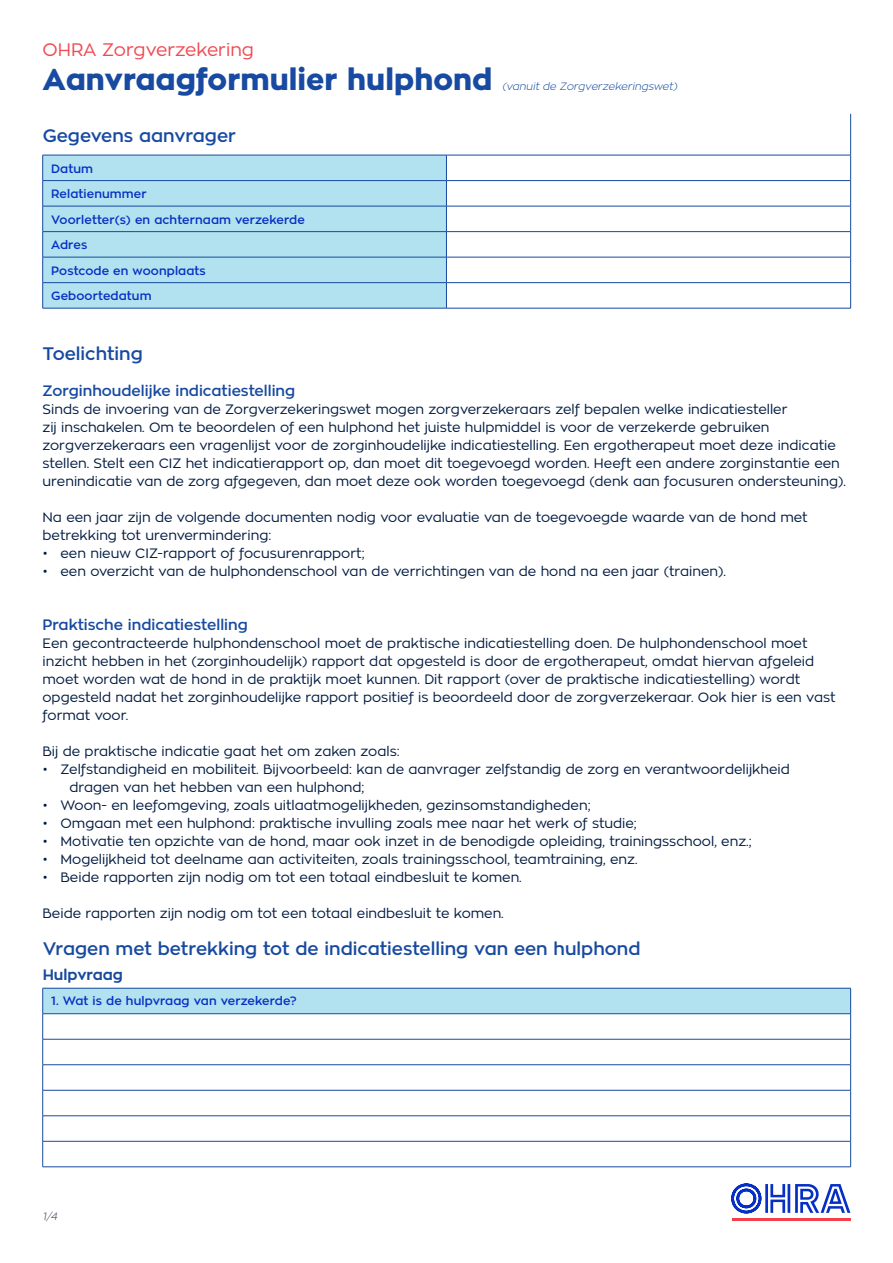
<style>
.page{position:relative;width:893px;height:1263px;background:#fff}
.page>*{position:absolute;margin:0;border:0;box-sizing:border-box;transform-origin:0 0}
.t1{font:800 30px "Zona Pro";color:#174aa0}
.t2{font:600 18px "Zona Pro";color:#174aa0}
.t3{font:18px "Zona Pro";color:#ef4b54}
.t4{font:600 15px "Zona Pro";color:#174aa0}
.t5{font:700 15px "Zona Pro";color:#174aa0}
.t6{font:13.5px/18px "Zona Pro";color:#001b42}
.t7{font:600 12px/25.5px "Zona Pro";letter-spacing:.01em;color:#062fc4}
.t8{font:italic 300 10.5px "Zona Pro";color:#174aa0}
.t9{font:italic 300 10.5px "Zona Pro";color:#37415a}
</style>
<div class="page">
<svg style="left:731px;top:1183px;width:119px;height:30px"></svg>
<hr style="left:732px;top:1218px;width:118px;height:3px;background:#f23f48">
<div style="left:43px;top:156px;width:403px;height:152px;background:#b2e1ef"></div>
<svg style="left:447px;top:181px;width:403px;height:127px"></svg>
<hr style="left:850px;top:114px;width:1px;height:41px;background:#154ea1">
<svg style="left:850px;top:156px;width:1px;height:152px"></svg>
<hr style="left:43px;top:155px;width:403px;height:1px;background:#174aa0">
<hr style="left:446px;top:180px;width:405px;height:1px;background:#174aa0">
<hr style="left:446px;top:206px;width:405px;height:1px;background:#174aa0">
<hr style="left:43px;top:180px;width:403px;height:1px;background:#174aa0">
<hr style="left:43px;top:206px;width:403px;height:1px;background:#174aa0">
<hr style="left:43px;top:231px;width:403px;height:1px;background:#174aa0">
<hr style="left:43px;top:257px;width:403px;height:1px;background:#174aa0">
<svg style="left:42px;top:155px;width:1px;height:153px"></svg>
<hr style="left:43px;top:282px;width:403px;height:1px;background:#174aa0">
<hr style="left:43px;top:308px;width:403px;height:1px;background:#174aa0">
<hr style="left:446px;top:308px;width:405px;height:1px;background:#174aa0">
<hr style="left:446px;top:231px;width:405px;height:1px;background:#174aa0">
<hr style="left:446px;top:257px;width:405px;height:1px;background:#174aa0">
<hr style="left:446px;top:282px;width:405px;height:1px;background:#174aa0">
<hr style="left:446px;top:155px;width:405px;height:1px;background:#174aa0">
<svg style="left:446px;top:155px;width:1px;height:153px"></svg>
<div style="left:43px;top:988px;width:808px;height:26px;background:#b2e1ef"></div>
<svg style="left:43px;top:1014px;width:807px;height:152px"></svg>
<hr style="left:43px;top:988px;width:808px;height:1px;background:#174aa0">
<hr style="left:43px;top:1013px;width:808px;height:1px;background:#174aa0">
<svg style="left:42px;top:988px;width:1px;height:178px"></svg>
<hr style="left:43px;top:1039px;width:808px;height:1px;background:#174aa0">
<svg style="left:850px;top:988px;width:1px;height:178px"></svg>
<hr style="left:43px;top:1064px;width:808px;height:1px;background:#174aa0">
<hr style="left:43px;top:1090px;width:808px;height:1px;background:#174aa0">
<hr style="left:43px;top:1115px;width:808px;height:1px;background:#174aa0">
<hr style="left:43px;top:1141px;width:808px;height:1px;background:#174aa0">
<hr style="left:43px;top:1166px;width:808px;height:1px;background:#174aa0">
<h2 class="t3" style="left:43px;top:38px;width:213px">OHRA Zorgverzekering</h2>
<h1 class="t1" style="left:43px;top:59px;width:451px">Aanvraagformulier hulphond</h1>
<p class="t8" style="left:502px;top:79px;width:179px">(vanuit de Zorgverzekeringswet)</p>
<h2 class="t2" style="left:43px;top:124px;width:195px">Gegevens aanvrager</h2>
<p class="t7" style="left:51px;top:156px;width:255px">Datum<br>Relatienummer<br>Voorletter(s) en achternaam verzekerde<br>Adres<br>Postcode en woonplaats<br>Geboortedatum</p>
<h2 class="t2" style="left:43px;top:342px;width:102px">Toelichting</h2>
<p class="t4" style="left:43px;top:381px;width:254px">Zorginhoudelijke indicatiestelling</p>
<p class="t6" style="left:43px;top:400px;width:805px">Sinds de invoering van de Zorgverzekeringswet mogen zorgverzekeraars zelf bepalen welke indicatiesteller<br>zij inschakelen. Om te beoordelen of een hulphond het juiste hulpmiddel is voor de verzekerde gebruiken zorgverzekeraars een vragenlijst voor de zorginhoudelijke indicatiestelling. Een ergotherapeut moet deze indicatie stellen. Stelt een CIZ het indicatierapport op, dan moet dit toegevoegd worden. Heeft een andere zorginstantie een urenindicatie van de zorg afgegeven, dan moet deze ook worden toegevoegd (denk aan focusuren ondersteuning).</p>
<p class="t6" style="left:43px;top:508px;width:767px">Na een jaar zijn de volgende documenten nodig voor evaluatie van de toegevoegde waarde van de hond met betrekking tot urenvermindering:</p>
<p class="t6" style="left:43px;top:544px;width:324px">• een nieuw CIZ-rapport of focusurenrapport;</p>
<p class="t6" style="left:43px;top:562px;width:685px">• een overzicht van de hulphondenschool van de verrichtingen van de hond na een jaar (trainen).</p>
<p class="t4" style="left:43px;top:615px;width:207px">Praktische indicatiestelling</p>
<p class="t6" style="left:43px;top:634px;width:794px">Een gecontracteerde hulphondenschool moet de praktische indicatiestelling doen. De hulphondenschool moet inzicht hebben in het (zorginhoudelijk) rapport dat opgesteld is door de ergotherapeut, omdat hiervan afgeleid moet worden wat de hond in de praktijk moet kunnen. Dit rapport (over de praktische indicatiestelling) wordt opgesteld nadat het zorginhoudelijke rapport positief is beoordeeld door de zorgverzekeraar. Ook hier is een vast format voor.</p>
<p class="t6" style="left:43px;top:742px;width:359px">Bij de praktische indicatie gaat het om zaken zoals:</p>
<p class="t6" style="left:70px;top:760px;width:722px;text-indent:-27px">• Zelfstandigheid en mobiliteit. Bijvoorbeeld: kan de aanvrager zelfstandig de zorg en verantwoordelijkheid dragen van het hebben van een hulphond;</p>
<p class="t6" style="left:43px;top:796px;width:550px">• Woon- en leefomgeving, zoals uitlaatmogelijkheden, gezinsomstandigheden;</p>
<p class="t6" style="left:43px;top:814px;width:596px">• Omgaan met een hulphond: praktische invulling zoals mee naar het werk of studie;</p>
<p class="t6" style="left:43px;top:832px;width:711px">• Motivatie ten opzichte van de hond, maar ook inzet in de benodigde opleiding, trainingsschool, enz.;</p>
<p class="t6" style="left:43px;top:850px;width:596px">• Mogelijkheid tot deelname aan activiteiten, zoals trainingsschool, teamtraining, enz.</p>
<p class="t6" style="left:43px;top:868px;width:481px">• Beide rapporten zijn nodig om tot een totaal eindbesluit te komen.</p>
<p class="t6" style="left:43px;top:904px;width:463px">Beide rapporten zijn nodig om tot een totaal eindbesluit te komen.</p>
<h2 class="t2" style="left:43px;top:937px;width:599px">Vragen met betrekking tot de indicatiestelling van een hulphond</h2>
<p class="t5" style="left:43px;top:965px;width:82px">Hulpvraag</p>
<p class="t7" style="left:51px;top:988px;width:247px">1. Wat is de hulpvraag van verzekerde?</p>
<p class="t9" style="left:43px;top:1209px;width:19px">1/4</p>
</div>
